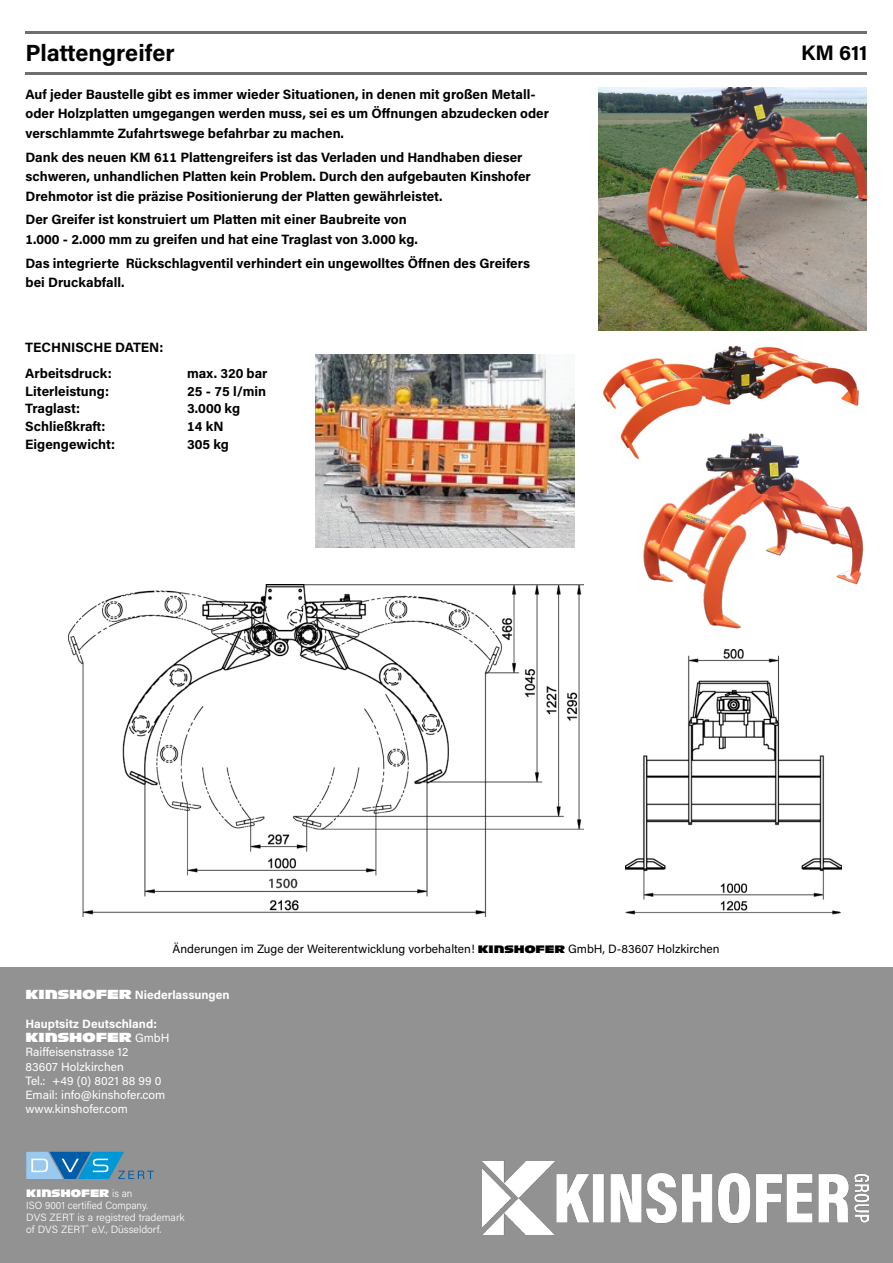
<style>
.page{position:relative;width:893px;height:1263px;background:#fff}
.page>*{position:absolute;margin:0;border:0;box-sizing:border-box;transform-origin:0 0}
.t1{font:700 23.4px "Acumin Pro";letter-spacing:-.005em;color:#000}
.t2{font:700 21px "Acumin Pro";color:#000}
.t3{font:700 13.5px/19.5px "Acumin Pro";color:#000}
.t4{font:12.75px "Antique Olive Kinshofer";color:#fff}
.t5{font:12px/14.2px "Acumin Pro";color:#fff}
.t6{font:12px "Acumin Pro";color:#000}
.t7{font:700 12px "Acumin Pro";color:#fff}
.t8{font:300 10.5px/12px "Acumin Pro";color:#fff;scale:.95 1}
.t9{font:10.5px "Antique Olive Kinshofer";color:#fff;scale:.95 1}
.s1{font-family:"Antique Olive Kinshofer";font-size:10.5px}
.s2{font-family:"Antique Olive Kinshofer";font-weight:400;font-size:12.75px}
.s3{font-family:"Acumin Pro";font-size:12px}
.s4{font-family:"Acumin Pro";font-weight:300}
</style>
<div class="page">
<hr style="left:26px;top:72px;width:841px;height:2px;background:#706f6f">
<hr style="left:26px;top:32px;width:841px;height:2px;background:#706f6f">
<div style="left:0;top:967px;width:893px;height:296px;background:#929292"></div>
<svg style="left:26px;top:1152px;width:128px;height:27px"></svg>
<img style="left:482px;top:1161px;width:386px;height:73px">
<img style="left:68px;top:584px;width:516px;height:332px">
<img style="left:316px;top:355px;width:258px;height:192px">
<img style="left:603px;top:345px;width:256px;height:111px">
<img style="left:625px;top:649px;width:216px;height:266px">
<img style="left:598px;top:87px;width:269px;height:243px">
<img style="left:634px;top:430px;width:230px;height:199px">
<h1 class="t1" style="left:26px;top:37px;width:151px">Plattengreifer</h1>
<p class="t3" style="left:26px;top:84px;width:525px">Auf jeder Baustelle gibt es immer wieder Situationen, in denen mit großen Metall&shy;oder Holzplatten umgegangen werden muss, sei es um Öffnungen abzudecken oder verschlammte Zufahrtswege befahrbar zu machen.</p>
<p class="t3" style="left:26px;top:147px;width:507px">Dank des neuen KM 611 Plattengreifers ist das Verladen und Handhaben dieser schweren, unhandlichen Platten kein Problem. Durch den aufgebauten Kinshofer<br>Drehmotor ist die präzise Positionierung der Platten gewährleistet.</p>
<p class="t3" style="left:26px;top:209px;width:394px">Der Greifer ist konstruiert um Platten mit einer Baubreite von<br>1.000 - 2.000 mm zu greifen und hat eine Traglast von 3.000 kg.</p>
<p class="t3" style="left:26px;top:253px;width:506px">Das integrierte Rückschlagventil verhindert ein ungewolltes Öffnen des Greifers bei Druckabfall.</p>
<p class="t3" style="left:25px;top:333px;width:140px;line-height:26.2px">TECHNISCHE DATEN:<br>Arbeitsdruck:</p>
<p class="t3" style="left:187px;top:363px;width:82px">max. 320 bar</p>
<p class="t3" style="left:25px;top:381px;width:85px">Literleistung:</p>
<p class="t3" style="left:187px;top:381px;width:80px">25 - 75 l/min</p>
<p class="t3" style="left:25px;top:398px;width:56px">Traglast:</p>
<p class="t3" style="left:187px;top:398px;width:54px">3.000 kg</p>
<p class="t3" style="left:25px;top:416px;width:82px">Schließkraft:</p>
<p class="t3" style="left:187px;top:416px;width:38px">14 kN</p>
<p class="t3" style="left:25px;top:434px;width:92px">Eigengewicht:</p>
<p class="t3" style="left:187px;top:434px;width:43px">305 kg</p>
<h2 class="t2" style="left:801px;top:38px;width:68px">KM 611</h2>
<p class="t6" style="left:173px;top:940px;width:548px">Änderungen im Zuge der Weiterentwicklung vorbehalten! <span class="s1">KINSHOFER</span> GmbH, D-83607 Holzkirchen</p>
<p class="t7" style="left:26px;top:987px;width:206px"><span class="s2">KINSHOFER</span> Niederlassungen</p>
<p class="t7" style="left:26px;top:1015px;width:133px">Hauptsitz Deutschland:</p>
<p class="t4" style="left:26px;top:1030px;width:145px">KINSHOFER <span class="s3">GmbH</span></p>
<p class="t5" style="left:26px;top:1044px;width:141px">Raiffeisenstrasse 12<br>83607 Holzkirchen<br>Tel.: +49 (0) 8021 88 99 0<br>Email: info@kinshofer.com www.kinshofer.com</p>
<p class="t9" style="left:26px;top:1187px;width:113px">KINSHOFER <span class="s4">is an</span></p>
<p class="t8" style="left:26px;top:1198px;width:168px">ISO 9001 certified Company.<br>DVS ZERT is a registred trademark of DVS ZERT<sup>®</sup> e.V., Düsseldorf.</p>
</div>
